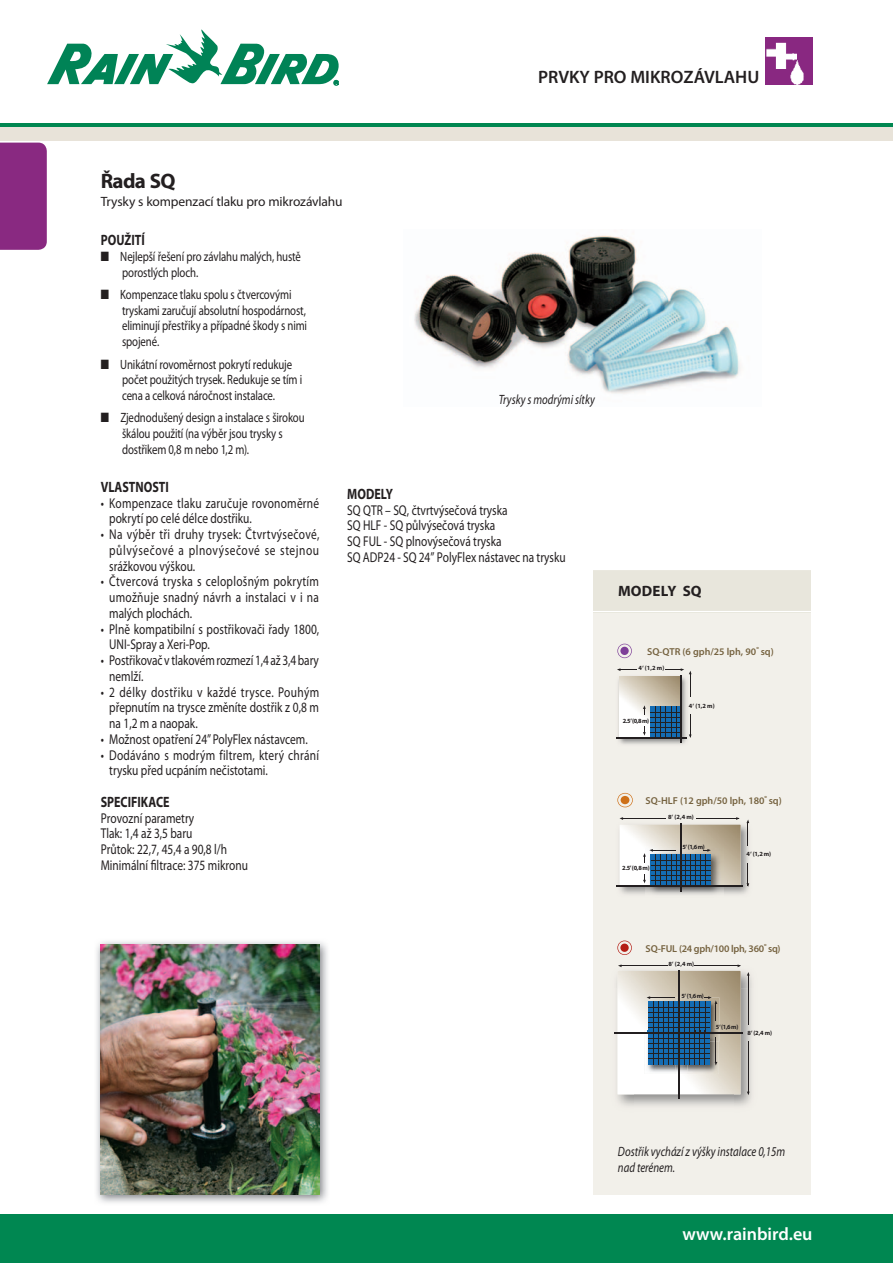
<style>
.page{position:relative;width:893px;height:1263px;background:#fff}
.page>*{position:absolute;margin:0;border:0;box-sizing:border-box;transform-origin:0 0}
.t1{font:700 21px "Myriad Pro";letter-spacing:-.03em;color:#231f20}
.t2{font:600 18px "Myriad Pro";color:#231f20}
.t3{font:600 18px "Myriad Pro";color:#fff}
.t4{font:700 15px "Myriad Pro";color:#231f20;scale:.8 1}
.t5{font:700 15px "Myriad Pro";color:#231f20}
.t6{font:14.25px/15.8px "Myriad Pro";color:#231f20;scale:.8 1}
.t7{font:14.25px/15.8px "Myriad Pro";letter-spacing:.02em;color:#231f20;scale:.8 1}
.t8{font:13.5px/15.8px "Myriad Pro";letter-spacing:-.01em;color:#231f20;scale:.8 1}
.t9{font:italic 13.5px/15.8px "Myriad Pro";color:#231f20;scale:.8 1}
.t10{font:13.5px "Myriad Pro";letter-spacing:-.01em;color:#231f20}
.t11{font:600 10.05px "Myriad Pro";color:#766340}
.t12{font:600 10.05px "Myriad Pro";letter-spacing:-.025em;color:#766340}
.t13{font:700 6.3px "Myriad";color:#231f20}
.s1{font-weight:400;font-size:11.25px}
</style>
<div class="page">
<div style="left:0;top:143px;width:47px;height:107px;background:#892981"></div>
<svg style="left:47px;top:29px;width:292px;height:57px"></svg>
<div style="left:0;top:123px;width:893px;height:5px;background:#008751"></div>
<div style="left:0;top:127px;width:893px;height:14px;background:#e8e3d9"></div>
<div style="left:0;top:1215px;width:893px;height:48px;background:#008751"></div>
<img style="left:766px;top:37px;width:47px;height:47px">
<img style="left:414px;top:235px;width:327px;height:159px">
<img style="left:96px;top:941px;width:232px;height:262px">
<img style="left:101px;top:945px;width:218px;height:250px">
<div style="left:594px;top:605px;width:217px;height:590px;background:#f2f0ea"></div>
<div style="left:594px;top:570px;width:217px;height:42px;background:#e8e6dc"></div>
<svg style="left:594px;top:611px;width:217px;height:1px"></svg>
<svg style="left:616px;top:793px;width:134px;height:102px"></svg>
<svg style="left:614px;top:940px;width:138px;height:166px"></svg>
<svg style="left:617px;top:644px;width:15px;height:14px"></svg>
<img style="left:616px;top:676px;width:73px;height:68px">
<img style="left:620px;top:677px;width:60px;height:60px">
<div style="left:651px;top:706px;width:30px;height:31px;background:#146cb3"></div>
<hr style="left:656px;top:706px;width:1px;height:32px;background:#231f20">
<hr style="left:661px;top:706px;width:1px;height:32px;background:#231f20">
<hr style="left:666px;top:706px;width:1px;height:32px;background:#231f20">
<hr style="left:671px;top:706px;width:1px;height:32px;background:#231f20">
<hr style="left:676px;top:706px;width:1px;height:32px;background:#231f20">
<hr style="left:651px;top:712px;width:30px;height:1px;background:#231f20">
<hr style="left:651px;top:717px;width:30px;height:1px;background:#231f20">
<hr style="left:651px;top:722px;width:30px;height:1px;background:#231f20">
<hr style="left:651px;top:727px;width:30px;height:1px;background:#231f20">
<hr style="left:651px;top:732px;width:30px;height:1px;background:#231f20">
<hr style="left:680px;top:675px;width:1px;height:68px;background:#231f20">
<hr style="left:616px;top:737px;width:70px;height:1px;background:#231f20">
<svg style="left:643px;top:726px;width:3px;height:10px"></svg>
<svg style="left:643px;top:705px;width:3px;height:10px"></svg>
<svg style="left:617px;top:668px;width:20px;height:3px"></svg>
<svg style="left:665px;top:668px;width:27px;height:29px"></svg>
<svg style="left:689px;top:714px;width:3px;height:24px"></svg>
<p class="t2" style="left:538px;top:66px;width:223px">PRVKY PRO MIKROZÁVLAHU</p>
<h1 class="t1" style="left:101px;top:167px;width:76px">Řada SQ</h1>
<p class="t10" style="left:101px;top:193px;width:243px">Trysky s kompenzací tlaku pro mikrozávlahu</p>
<p class="t4" style="left:101px;top:230px;width:57px">POUŽITÍ</p>
<p class="t8" style="left:120px;top:248px;width:227px">Nejlepší řešení pro závlahu malých, hustě porostlých ploch.</p>
<p class="t8" style="left:120px;top:286px;width:235px">Kompenzace tlaku spolu s čtvercovými tryskami zaručují absolutní hospodárnost, eliminují přestřiky a případné škody s nimi spojené.</p>
<p class="t8" style="left:120px;top:356px;width:229px">Unikátní rovoměrnost pokrytí redukuje počet použitých trysek. Redukuje se tím i cena a celková náročnost instalace.</p>
<p class="t8" style="left:120px;top:410px;width:232px">zjednodušený design a instalace s širokou škálou použití (na výběr jsou trysky s dostřikem 0,8 m nebo 1,2 m).</p>
<p class="t4" style="left:101px;top:477px;width:87px">VLASTNOSTI</p>
<p class="t7" style="left:109px;top:495px;width:264px;text-indent:-8px">• Kompenzace tlaku zaručuje rovonoměrné pokrytí po celé délce dostřiku.</p>
<p class="t6" style="left:109px;top:526px;width:264px;text-align:justify;text-indent:-8px">• Na výběr tři druhy trysek: Čtvrtvýsečové, půlvýsečové a plnovýsečové se stejnou srážkovou výškou.</p>
<p class="t6" style="left:109px;top:573px;width:264px;text-align:justify;text-indent:-8px">• Čtvercová tryska s celoplošným pokrytím umožňuje snadný návrh a instalaci v i na malých plochách.</p>
<p class="t6" style="left:109px;top:621px;width:264px;text-indent:-8px">• Plně kompatibilní s postřikovači řady 1800,<br>UNi-Spray a Xeri-Pop.</p>
<p class="t6" style="left:109px;top:652px;width:264px;text-indent:-8px">• Postřikovač v tlakovém rozmezí 1,4 až 3,4 bary nemlží.</p>
<p class="t6" style="left:109px;top:684px;width:264px;text-align:justify;text-indent:-8px">• 2 délky dostřiku v každé trysce. Pouhým přepnutím na trysce změníte dostřik z 0,8 m na 1,2 m a naopak.</p>
<p class="t6" style="left:101px;top:731px;width:260px">• Možnost opatření 24” PolyFlex nástavcem.</p>
<p class="t7" style="left:109px;top:747px;width:264px;text-indent:-8px">• Dodáváno s modrým filtrem, který chrání trysku před ucpáním nečistotami.</p>
<p class="t4" style="left:101px;top:792px;width:88px">SPECIFIKACE</p>
<p class="t6" style="left:101px;top:810px;width:186px">Provozní parametry<br>Tlak: 1,4 až 3,5 baru<br>Průtok: 22,7, 45,4 a 90,8 l/h minimální filtrace: 375 mikronu</p>
<p class="t9" style="left:499px;top:392px;width:122px">Trysky s modrými sítky</p>
<p class="t4" style="left:347px;top:484px;width:59px">MODELY</p>
<p class="t6" style="left:347px;top:502px;width:274px">SQ QTR – SQ, čtvrtvýsečová tryska<br>SQ hLf - SQ půlvýsečová tryska<br>SQ fUL - SQ plnovýsečová tryska<br>SQ aDP24 - SQ 24” Polyflex nástavec na trysku</p>
<p class="t5" style="left:618px;top:581px;width:85px">MODELY SQ</p>
<p class="t11" style="left:647px;top:645px;width:128px">SQ-QTR (6 gph/25 lph, 90<span class="s1">˚</span> sq)</p>
<p class="t13" style="left:639px;top:664px;width:27px">4‘ (1,2 m)</p>
<p class="t13" style="left:623px;top:717px;width:28px">2.5’(0,8 m)</p>
<p class="t13" style="left:689px;top:702px;width:27px">4‘ (1,2 m)</p>
<p class="t11" style="left:645px;top:794px;width:138px">SQ-HLF (12 gph/50 lph, 180<span class="s1">˚</span> sq)</p>
<p class="t13" style="left:668px;top:813px;width:27px">8‘ (2,4 m)</p>
<p class="t13" style="left:622px;top:865px;width:29px">2.5’(0,8 m)</p>
<p class="t13" style="left:682px;top:843px;width:24px">5‘ (1,6 m)</p>
<p class="t13" style="left:747px;top:851px;width:26px">4‘ (1,2 m)</p>
<p class="t12" style="left:645px;top:942px;width:137px">SQ-FUL (24 gph/100 lph, 360<span class="s1">˚</span>sq)</p>
<p class="t13" style="left:668px;top:961px;width:27px">8‘ (2,4 m)</p>
<p class="t13" style="left:681px;top:992px;width:24px">5‘ (1,6 m)</p>
<p class="t13" style="left:716px;top:1023px;width:24px">5‘ (1,6 m)</p>
<p class="t13" style="left:747px;top:1029px;width:26px">8‘ (2,4 m)</p>
<p class="t9" style="left:618px;top:1143px;width:211px">Dostřik vychází z výšky instalace 0,15m nad terénem.</p>
<p class="t3" style="left:682px;top:1220px;width:132px">www.rainbird.eu</p>
</div>
